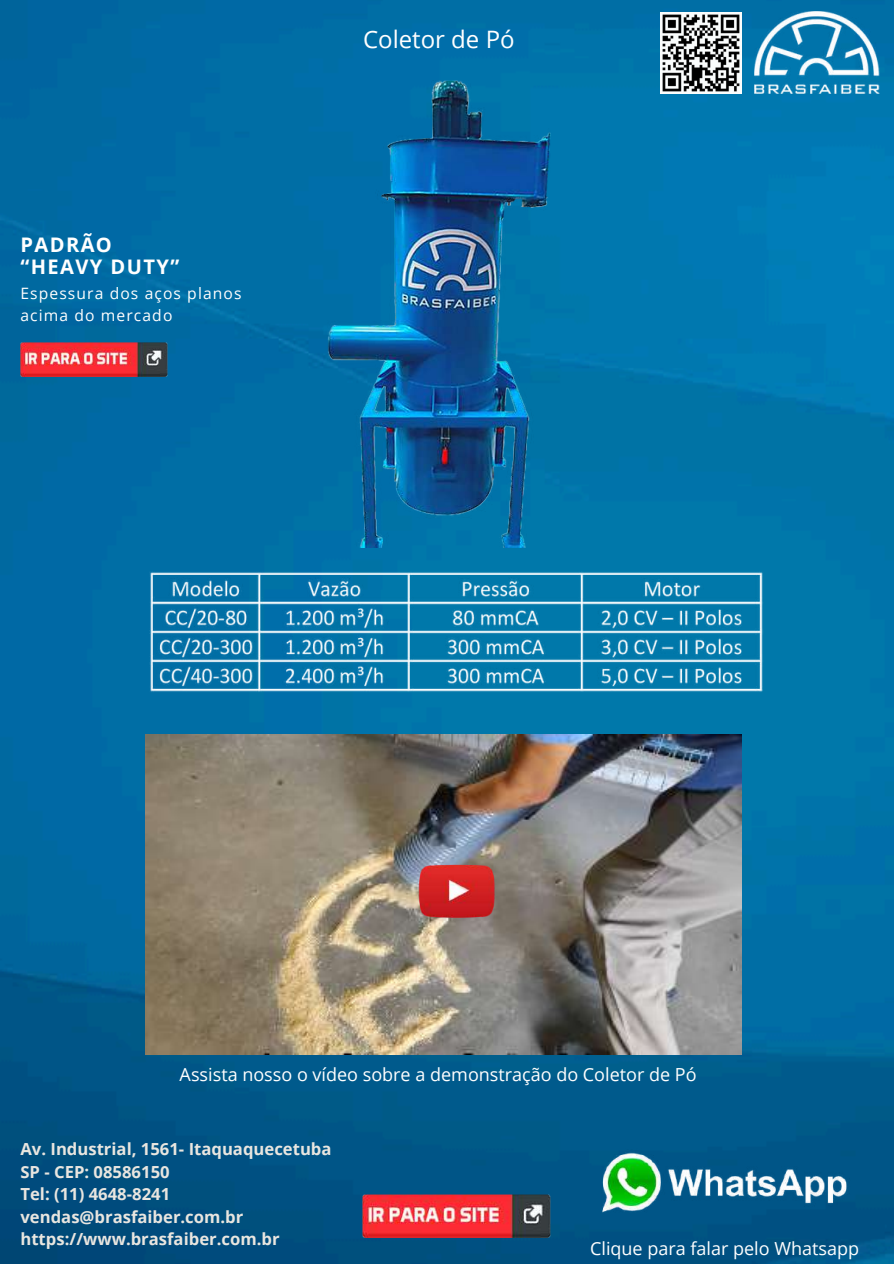
<style>
.page{position:relative;width:894px;height:1264px;background:#fff}
.page>*{position:absolute;margin:0;border:0;box-sizing:border-box;transform-origin:0 0}
.t1{font:24px "Open Sans";color:#fff}
.t2{font:700 20.1px/22.5px "Open Sans";letter-spacing:.07em;color:#fff}
.t3{font:18px "Open Sans";color:#fff}
.t4{font:700 16.65px/22.5px "Open Sans";color:#e9e6e0}
.t5{font:15.6px/22.5px "Open Sans";letter-spacing:.07em;color:#fff}
</style>
<div class="page">
<img style="left:0;top:0;width:893px;height:1263px">
<img style="left:590px;top:1131px;width:275px;height:97px">
<img style="left:660px;top:13px;width:81px;height:81px">
<img style="left:754px;top:11px;width:125px;height:82px">
<img style="left:20px;top:342px;width:148px;height:34px">
<img style="left:327px;top:80px;width:223px;height:467px">
<img style="left:362px;top:1194px;width:188px;height:43px">
<img style="left:149px;top:571px;width:614px;height:121px">
<img style="left:146px;top:734px;width:595px;height:320px">
<img style="left:396px;top:857px;width:120px;height:67px">
<p class="t2" style="left:20px;top:232px;width:160px">PADRÃO “HEAVY DUTY”</p>
<p class="t5" style="left:20px;top:281px;width:222px">Espessura dos aços planos acima do mercado</p>
<h1 class="t1" style="left:363px;top:22px;width:153px">Coletor de Pó</h1>
<p class="t3" style="left:179px;top:1061px;width:518px">Assista nosso o vídeo sobre a demonstração do Coletor de Pó</p>
<p class="t4" style="left:20px;top:1137px;width:312px">Av. Industrial, 1561- Itaquaquecetuba<br>SP - CEP: 08586150<br>Tel: (11) 4648-8241 vendas@brasfaiber.com.br https://www.brasfaiber.com.br</p>
<p class="t3" style="left:590px;top:1236px;width:270px">Clique para falar pelo Whatsapp</p>
</div>
